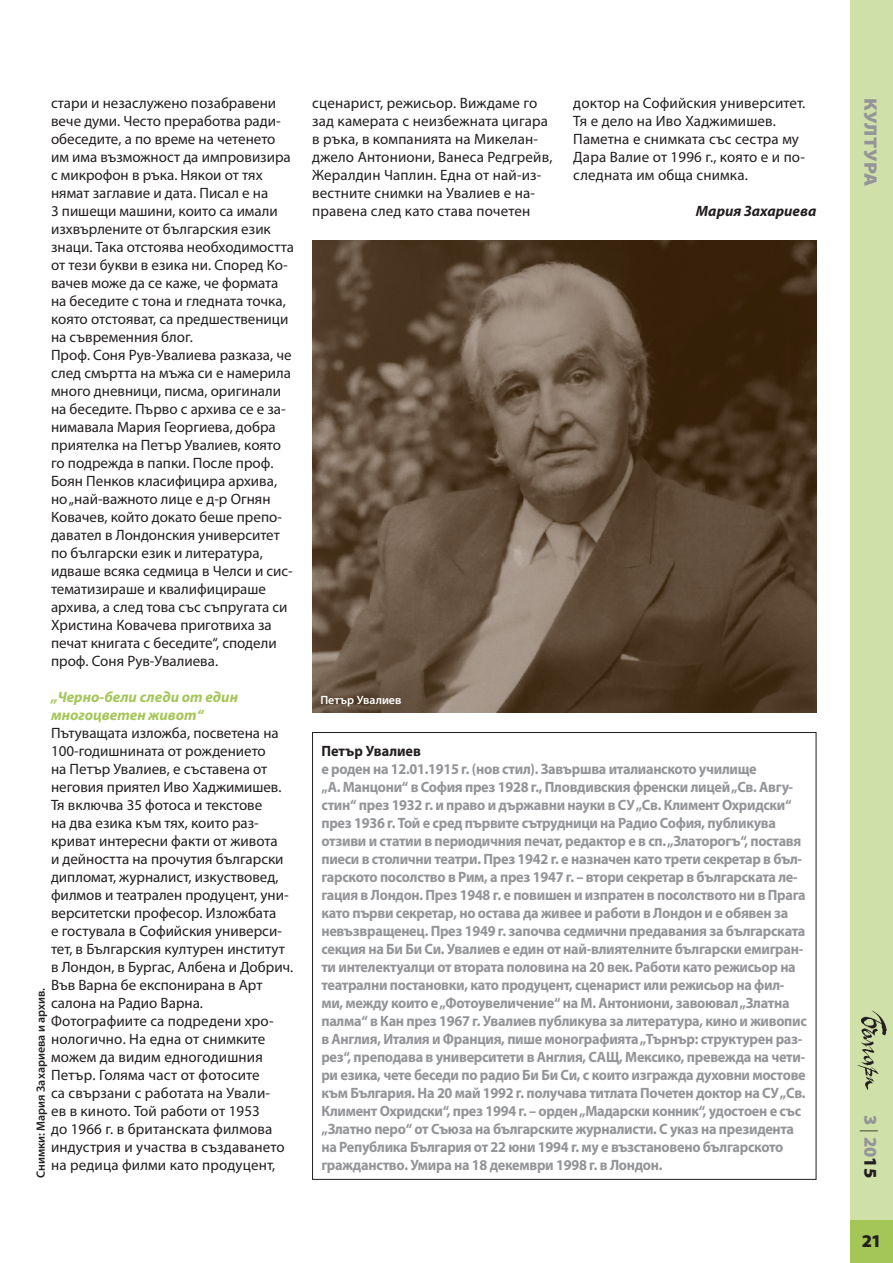
<style>
.page{position:relative;width:893px;height:1263px;background:#fff}
.page>*{position:absolute;margin:0;border:0;box-sizing:border-box;transform-origin:0 0}
.t1{font:900 18px "Myriad Pro";color:#939598;scale:1.1 1}
.t2{font:900 18px "Myriad Pro";color:#939598}
.t3{font:900 18px "Myriad Pro";color:#231f20}
.t4{font:15px/18px "Myriad Pro";color:#231f20}
.t5{font:700 15px/18px "Myriad Pro";letter-spacing:-.02em;color:#939598;scale:.95 1}
.t6{font:italic 700 15px/18px "Myriad Pro";color:#a4c656}
.t7{font:italic 700 15px "Myriad Pro";color:#231f20}
.t8{font:700 15px "Myriad Pro";color:#231f20;scale:.95 1}
.t9{font:600 12px "Myriad Pro";color:#231f20}
.t10{font:600 12px "Myriad Pro";color:#fff}
.s1{font-weight:300;color:#231f20}
.s2{color:#231f20}
</style>
<div class="page">
<img style="left:312px;top:241px;width:504px;height:471px">
<div style="left:850px;top:0;width:43px;height:1263px;background:#cfe0a8"></div>
<div style="left:850px;top:1220px;width:43px;height:43px;background:#a4c656"></div>
<img style="left:857px;top:1010px;width:29px;height:80px">
<p class="t4" style="left:51px;top:94px;width:245px">стари и незаслужено позабравени вече думи. Често преработва ради&shy;обеседите, а по време на четенето им има възможност да импровизира с микрофон в ръка. Някои от тях нямат заглавие и дата. Писал е на<br>3 пишещи машини, които са имали изхвърлените от българския език знаци. Така отстоява необходимостта от тези букви в езика ни. Според Ко&shy;вачев може да се каже, че формата на беседите с тона и гледната точка, която отстояват, са предшественици на съвременния блог.<br>Проф. Соня Рув-Увалиева разказа, че след смъртта на мъжа си е намерила много дневници, писма, оригинали на беседите. Първо с архива се е за&shy;нимавала Мария Георгиева, добра приятелка на Петър Увалиев, която го подрежда в папки. После проф.<br>Боян Пенков класифицира архива, но „най-важното лице е д-р Огнян<br>Ковачев, който докато беше препо&shy;давател в Лондонския университет по български език и литература, идваше всяка седмица в Челси и сис&shy;тематизираше и квалифицираше архива, а след това със съпругата си<br>Христина Ковачева приготвиха за печат книгата с беседите“, сподели проф. Соня Рув-Увалиева.</p>
<p class="t6" style="left:51px;top:687px;width:188px">„Черно-бели следи от един многоцветен живот“</p>
<p class="t4" style="left:51px;top:724px;width:244px">Пътуващата изложба, посветена на<br>100-годишнината от рождението<br>на Петър Увалиев, е съставена от неговия приятел Иво Хаджимишев.<br>Тя включва 35 фотоса и текстове<br>на два езика към тях, които раз&shy;криват интересни факти от живота<br>и дейността на прочутия български дипломат, журналист, изкуствовед, филмов и театрален продуцент, уни&shy;верситетски професор. Изложбата<br>е гостувала в Софийския универси&shy;тет, в Българския културен институт в Лондон, в Бургас, Албена и Добрич.<br>Във Варна бе експонирана в Арт салона на Радио Варна.<br>Фотографиите са подредени хро&shy;нологично. На една от снимките можем да видим едногодишния<br>Петър. Голяма част от фотосите<br>са свързани с работата на Ували-<br>ев в киното. Той работи от 1953<br>до 1966 г. в британската филмова индустрия и участва в създаването на редица филми като продуцент,</p>
<p class="t9" style="left:33px;top:1178px;width:191px;rotate:-90deg">Снимки: Мария Захариева и архив.</p>
<p class="t4" style="left:312px;top:94px;width:242px">сценарист, режисьор. Виждаме го зад камерата с неизбежната цигара в ръка, в компанията на Микелан&shy;джело Антониони, Ванеса Редгрейв, Жералдин Чаплин. Една от най-из&shy;вестните снимки на Увалиев е на&shy;правена след като става почетен</p>
<p class="t4" style="left:573px;top:94px;width:234px">доктор на Софийския университет.<br>Тя е дело на Иво Хаджимишев.<br>Паметна е снимката със сестра му<br>Дара Валие от 1996 г., която е и по&shy;следната им обща снимка.</p>
<p class="t7" style="left:696px;top:201px;width:122px">Мария Захариева</p>
<p class="t10" style="left:320px;top:692px;width:83px">Петър Увалиев</p>
<p class="t8" style="left:321px;top:741px;width:106px">Петър Увалиев</p>
<p class="t5" style="left:321px;top:759px;width:512px">е pоден на 12.01.1915 г. (нов стил). Завършва италианското училище<br>„А. Манцони“ в София през 1928 г., Пловдивския френски лицей „Св. Авгу&shy;стин“ през 1932 г. и право и държавни науки в СУ „Св. Климент Охридски“ през 1936 г. Той е сред първите сътрудници на Радио София, публикува отзиви и статии в периодичния печат, редактор е в сп. „Златорогъ“, поставя пиеси в столични театри. През 1942 г. е назначен като трети секретар в бъл&shy;гарското посолство в Рим, а през 1947 г. – втори секретар в българската ле&shy;гация в Лондон. През 1948 г. е повишен и изпратен в посолството ни в Прага като първи секретар, но остава да живее и работи в Лондон и е обявен за невъзвращенец. През 1949 г. започва седмични предавания за българската секция на Би Би Си. Увалиев е един от най-влиятелните български емигран&shy;ти интелектуалци от втората половина на 20 век. Работи като режисьор на театрални постановки, като продуцент, сценарист или режисьор на фил&shy;ми, между които е „Фотоувеличение“ на М. Антониони, завоювал „Златна палма“ в Кан през 1967 г. Увалиев публикува за литература, кино и живопис в Англия, Италия и Франция, пише монографията „Търнър: структурен раз&shy;рез“, преподава в университети в Англия, САЩ, Мексико, превежда на чети&shy;ри езика, чете беседи по радио Би Би Си, с които изгражда духовни мостове към България. На 20 май 1992 г. получава титлата Почетен доктор на СУ „Св.<br>Климент Охридски“, през 1994 г. – орден „Мадарски конник“, удостоен е със „Златно перо“ от Съюза на българските журналисти. С указ на президента на Република България от 22 юни 1994 г. му е възстановено българското гражданство. Умира на 18 декември 1998 г. в Лондон.</p>
<p class="t1" style="left:883px;top:98px;width:82px;rotate:90deg">КУЛТУРА</p>
<p class="t2" style="left:883px;top:1115px;width:64px;rotate:90deg">3 <span class="s1">|</span> 20<span class="s2">15</span></p>
<p class="t3" style="left:862px;top:1229px;width:21px">21</p>
</div>
